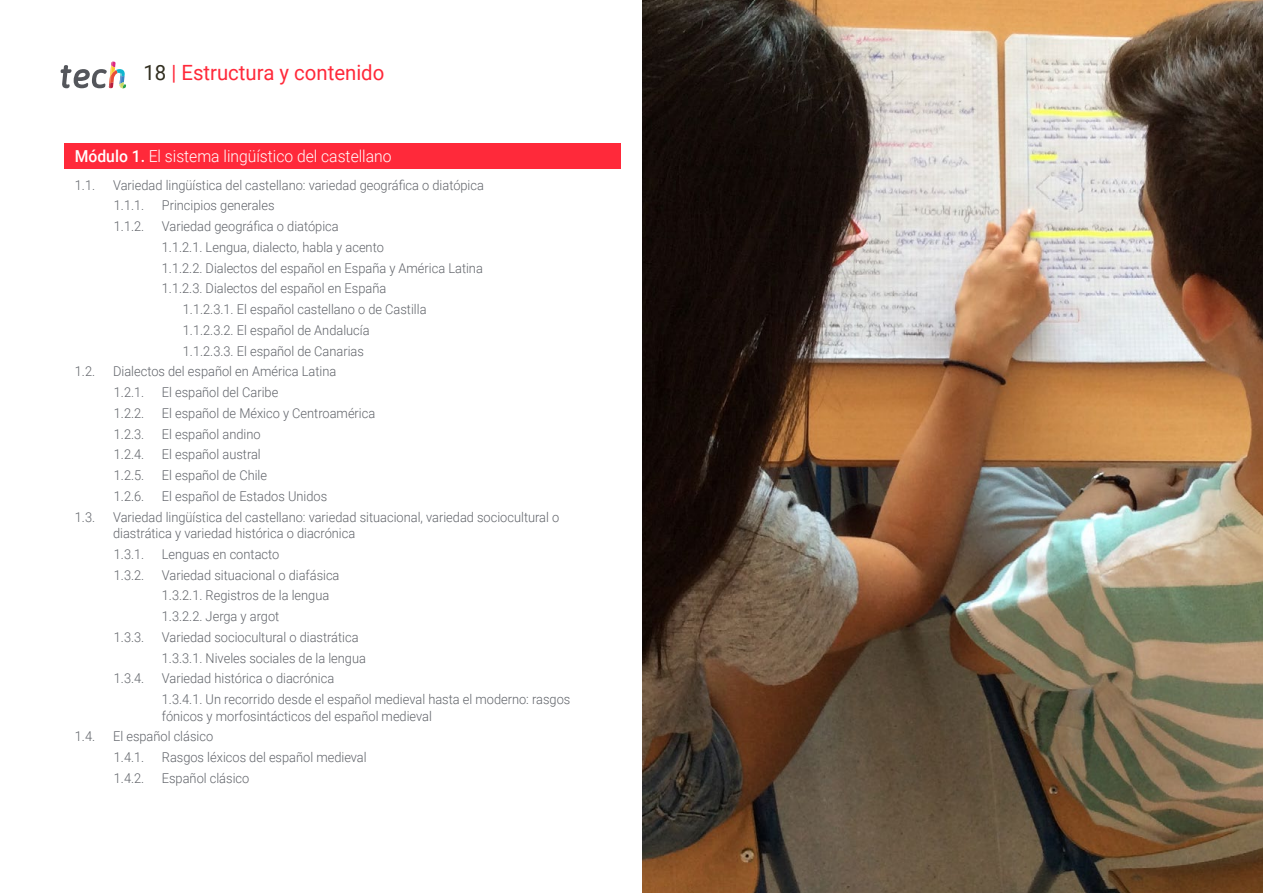
<style>
.page{position:relative;width:1263px;height:893px;background:#fff}
.page>*{position:absolute;margin:0;border:0;box-sizing:border-box;transform-origin:0 0}
.t1{font:21px "Roboto";color:#ff293a}
.t2{font:300 16.5px "Roboto";color:#fff;scale:.95 1}
.t3{font:300 13.5px/20.7px "Roboto";color:#61646a;scale:.95 1}
.s1{color:#312e20}
.s2{font-weight:500}
</style>
<div class="page">
<div style="left:64px;top:144px;width:557px;height:25px;background:#ff293a"></div>
<img style="left:642px;top:0;width:621px;height:893px">
<svg style="left:61px;top:62px;width:65px;height:27px"></svg>
<h1 class="t1" style="left:144px;top:57px;width:242px"><span class="s1">18</span> | Estructura y contenido</h1>
<p class="t2" style="left:75px;top:145px;width:335px"><span class="s2">Módulo 1.</span> El sistema lingüístico del castellano</p>
<p class="t3" style="left:75px;top:174px;width:23px">1.1.</p>
<p class="t3" style="left:113px;top:174px;width:392px">Variedad lingüística del castellano: variedad geográfica o diatópica<br>1.1.1.</p>
<p class="t3" style="left:162px;top:195px;width:120px">Principios generales</p>
<p class="t3" style="left:114px;top:215px;width:34px">1.1.2.</p>
<p class="t3" style="left:162px;top:215px;width:188px">Variedad geográfica o diatópica</p>
<p class="t3" style="left:162px;top:236px;width:235px">1.1.2.1. Lengua, dialecto, habla y acento</p>
<p class="t3" style="left:162px;top:257px;width:339px">1.1.2.2. Dialectos del español en España y América Latina</p>
<p class="t3" style="left:162px;top:278px;width:238px">1.1.2.3. Dialectos del español en España</p>
<p class="t3" style="left:183px;top:298px;width:258px">1.1.2.3.1. El español castellano o de Castilla</p>
<p class="t3" style="left:183px;top:319px;width:198px">1.1.2.3.2. El español de Andalucía</p>
<p class="t3" style="left:183px;top:340px;width:192px">1.1.2.3.3. El español de Canarias</p>
<p class="t3" style="left:75px;top:361px;width:23px">1.2.</p>
<p class="t3" style="left:113px;top:361px;width:236px">Dialectos del español en América Latina<br>1.2.1.</p>
<p class="t3" style="left:162px;top:381px;width:124px">El español del Caribe</p>
<p class="t3" style="left:114px;top:402px;width:34px">1.2.2.</p>
<p class="t3" style="left:162px;top:402px;width:226px">El español de México y Centroamérica</p>
<p class="t3" style="left:114px;top:423px;width:34px">1.2.3.</p>
<p class="t3" style="left:162px;top:423px;width:105px">El español andino</p>
<p class="t3" style="left:114px;top:444px;width:34px">1.2.4.</p>
<p class="t3" style="left:162px;top:444px;width:106px">El español austral</p>
<p class="t3" style="left:114px;top:464px;width:34px">1.2.5.</p>
<p class="t3" style="left:162px;top:464px;width:112px">El español de Chile</p>
<p class="t3" style="left:114px;top:485px;width:34px">1.2.6.</p>
<p class="t3" style="left:162px;top:485px;width:176px">El español de Estados Unidos</p>
<p class="t3" style="left:75px;top:506px;width:23px">1.3.</p>
<p class="t3" style="left:113px;top:508px;width:471px;line-height:16.5px">Variedad lingüística del castellano: variedad situacional, variedad sociocultural o diastrática y variedad histórica o diacrónica</p>
<p class="t3" style="left:114px;top:543px;width:34px">1.3.1.</p>
<p class="t3" style="left:162px;top:543px;width:125px">Lenguas en contacto</p>
<p class="t3" style="left:114px;top:564px;width:34px">1.3.2.</p>
<p class="t3" style="left:162px;top:564px;width:189px">Variedad situacional o diafásica<br>1.3.2.1. Registros de la lengua<br>1.3.2.2. Jerga y argot</p>
<p class="t3" style="left:114px;top:626px;width:34px">1.3.3.</p>
<p class="t3" style="left:162px;top:626px;width:216px">Variedad sociocultural o diastrática<br>1.3.3.1. Niveles sociales de la lengua</p>
<p class="t3" style="left:114px;top:668px;width:34px">1.3.4.</p>
<p class="t3" style="left:162px;top:668px;width:431px">Variedad histórica o diacrónica<br>1.3.4.1. Un recorrido desde el español medieval hasta el moderno: rasgos</p>
<p class="t3" style="left:162px;top:705px;width:286px">fónicos y morfosintácticos del español medieval</p>
<p class="t3" style="left:75px;top:726px;width:23px">1.4.</p>
<p class="t3" style="left:113px;top:726px;width:107px">El español clásico<br>1.4.1.</p>
<p class="t3" style="left:162px;top:746px;width:217px">Rasgos léxicos del español medieval</p>
<p class="t3" style="left:114px;top:767px;width:34px">1.4.2.</p>
<p class="t3" style="left:162px;top:767px;width:94px">Español clásico</p>
</div>
